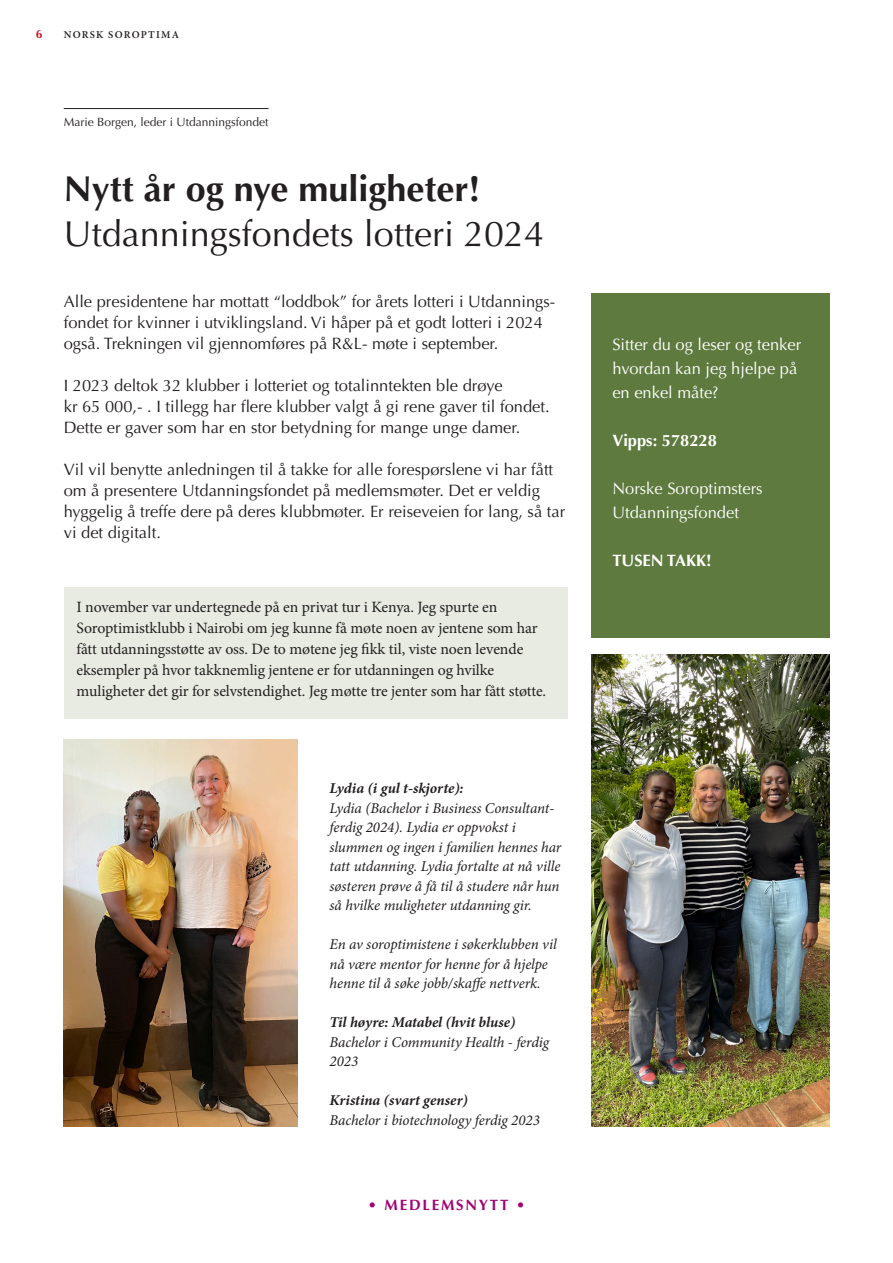
<style>
.page{position:relative;width:893px;height:1263px;background:#fff}
.page>*{position:absolute;margin:0;border:0;box-sizing:border-box;transform-origin:0 0}
.t1{font:36px "Optima LT Std";color:#231f20}
.t2{font:700 36px "Optima LT Std";color:#231f20}
.t3{font:16.5px/21px "Optima LT Std";color:#231f20}
.t4{font:16.5px/24px "Optima LT Std";color:#fff}
.t5{font:700 16.5px "Optima LT Std";color:#fff}
.t6{font:15.75px/21px "Minion Pro";letter-spacing:-.01em;color:#231f20}
.t7{font:italic 15px/19.5px "Minion Pro";letter-spacing:-.01em;color:#231f20}
.t8{font:italic 700 15px "Minion Pro";letter-spacing:-.005em;color:#231f20}
.t9{font:700 15px "Optima LT Std";letter-spacing:.12em;color:#a10573}
.t10{font:12px "Optima LT Std";color:#231f20}
.t11{font:700 12px "Optima LT Std";color:#cd151d}
.t12{font:600 10.5px "Minion Pro";letter-spacing:.115em;color:#231f20}
</style>
<div class="page">
<hr style="left:64px;top:108px;width:205px;height:1px;background:#231f20">
<div style="left:64px;top:587px;width:504px;height:132px;background:#e8ebe2"></div>
<img style="left:64px;top:740px;width:234px;height:387px">
<img style="left:591px;top:655px;width:238px;height:472px">
<div style="left:591px;top:293px;width:238px;height:345px;background:#5e7a3e"></div>
<p class="t11" style="left:36px;top:27px;width:8px">6</p>
<p class="t12" style="left:64px;top:28px;width:117px">NORSK SOROPTIMA</p>
<p class="t10" style="left:64px;top:115px;width:206px">Marie Borgen, leder i Utdanningsfondet</p>
<h1 class="t2" style="left:64px;top:168px;width:418px">Nytt år og nye muligheter!</h1>
<h1 class="t1" style="left:64px;top:213px;width:482px">Utdanningsfondets lotteri 2024</h1>
<p class="t3" style="left:64px;top:291px;width:493px">Alle presidentene har mottatt “loddbok” for årets lotteri i Utdannings&shy;fondet for kvinner i utviklingsland. Vi håper på et godt lotteri i 2024 også. Trekningen vil gjennomføres på R&amp;L- møte i september.</p>
<p class="t3" style="left:64px;top:375px;width:487px">I 2023 deltok 32 klubber i lotteriet og totalinntekten ble drøye<br>kr 65 000,- . I tillegg har flere klubber valgt å gi rene gaver til fondet.<br>Dette er gaver som har en stor betydning for mange unge damer.</p>
<p class="t3" style="left:64px;top:459px;width:503px">Vil vil benytte anledningen til å takke for alle forespørslene vi har fått om å presentere Utdanningsfondet på medlemsmøter. Det er veldig hyggelig å treffe dere på deres klubbmøter. Er reiseveien for lang, så tar vi det digitalt.</p>
<p class="t6" style="left:77px;top:596px;width:471px">I november var undertegnede på en privat tur i Kenya. Jeg spurte en Soroptimistklubb i Nairobi om jeg kunne få møte noen av jentene som har fått utdanningsstøtte av oss. De to møtene jeg fikk til, viste noen levende eksempler på hvor takknemlig jentene er for utdanningen og hvilke muligheter det gir for selvstendighet. Jeg møtte tre jenter som har fått støtte.</p>
<p class="t8" style="left:330px;top:778px;width:135px">Lydia (i gul t-skjorte):</p>
<p class="t7" style="left:330px;top:798px;width:233px">Lydia (Bachelor i Business Consultant&shy;ferdig 2024). Lydia er oppvokst i slummen og ingen i familien hennes har tatt utdanning. Lydia fortalte at nå ville søsteren prøve å få til å studere når hun så hvilke muligheter utdanning gir.</p>
<p class="t7" style="left:330px;top:935px;width:229px">En av soroptimistene i søkerklubben vil nå være mentor for henne for å hjelpe henne til å søke jobb/skaffe nettverk.</p>
<p class="t8" style="left:330px;top:1012px;width:187px">Til høyre: Matabel (hvit bluse)</p>
<p class="t7" style="left:330px;top:1032px;width:221px">Bachelor i Community Health - ferdig<br>2023</p>
<p class="t8" style="left:330px;top:1090px;width:140px">Kristina (svart genser)</p>
<p class="t7" style="left:330px;top:1110px;width:212px">Bachelor i biotechnology ferdig 2023</p>
<p class="t9" style="left:368px;top:1196px;width:159px">• MEDLEMSNYTT •</p>
<p class="t4" style="left:612px;top:332px;width:190px">Sitter du og leser og tenker hvordan kan jeg hjelpe på en enkel måte?</p>
<p class="t5" style="left:612px;top:431px;width:106px">Vipps: 578228</p>
<p class="t4" style="left:612px;top:476px;width:152px">Norske Soroptimsters<br>Utdanningsfondet</p>
<p class="t5" style="left:612px;top:551px;width:101px">TUSEN TAKK!</p>
</div>
